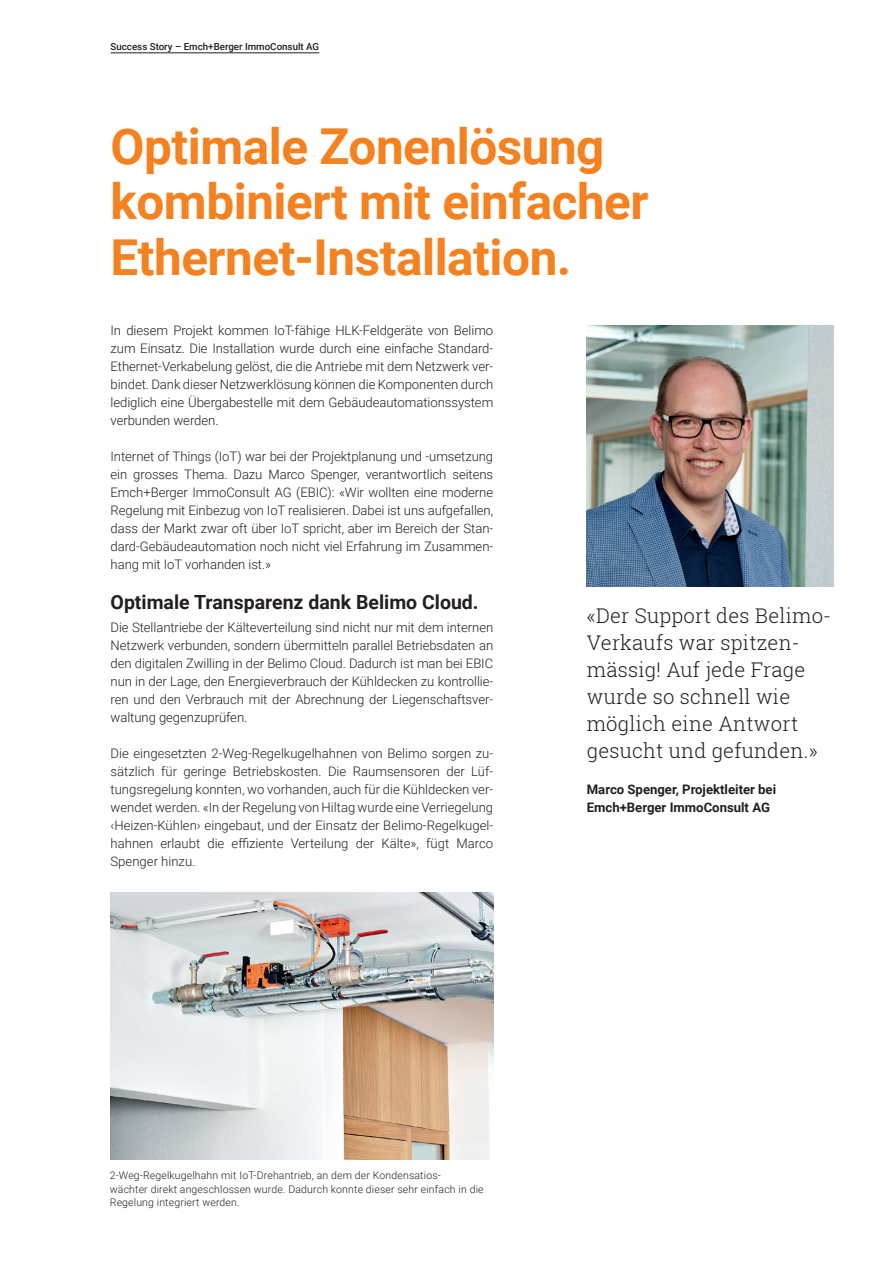
<style>
.page{position:relative;width:893px;height:1263px;background:#fff}
.page>*{position:absolute;margin:0;border:0;box-sizing:border-box;transform-origin:0 0}
.t1{font:700 49.5px/55.5px "Roboto";letter-spacing:-.01em;color:#f58220}
.t2{font:300 20.25px/27px "Roboto Slab";letter-spacing:.01em;color:#231f20}
.t3{font:700 19.5px "Roboto";color:#231f20}
.t4{font:300 13.2px/18px "Roboto";letter-spacing:-.005em;color:#231f20;text-align:justify}
.t5{font:700 13.2px/18px "Roboto";color:#231f20}
.t6{font:300 10.5px/13.5px "Roboto";letter-spacing:.015em;color:#231f20}
.t7{font:500 9.75px "Roboto";color:#231f20}
</style>
<div class="page">
<hr style="left:111px;top:53px;width:208px;height:1px;background:#231f20">
<img style="left:587px;top:326px;width:246px;height:261px">
<img style="left:111px;top:893px;width:382px;height:267px">
<p class="t7" style="left:111px;top:40px;width:210px">Success Story – Emch+Berger ImmoConsult AG</p>
<h1 class="t1" style="left:111px;top:116px;width:540px">Optimale Zonenlösung kombiniert mit einfacher<br>Ethernet-Installation.</h1>
<p class="t4" style="left:111px;top:320px;width:384px">In diesem Projekt kommen IoT-fähige HLK-Feldgeräte von Belimo zum Einsatz. Die Installation wurde durch eine einfache Standard-Ethernet-Verkabelung gelöst, die die Antriebe mit dem Netzwerk ver&shy;bindet. Dank dieser Netzwerklösung können die Komponenten durch lediglich eine Übergabestelle mit dem Gebäudeautomationssystem verbunden werden.</p>
<p class="t4" style="left:111px;top:446px;width:384px">Internet of Things (IoT) war bei der Projektplanung und -umsetzung ein grosses Thema. Dazu Marco Spenger, verantwortlich seitens Emch+Berger ImmoConsult AG (EBIC): «Wir wollten eine moderne Regelung mit Einbezug von IoT realisieren. Dabei ist uns aufgefallen, dass der Markt zwar oft über IoT spricht, aber im Bereich der Stan&shy;dard-Gebäudeautomation noch nicht viel Erfahrung im Zusammen&shy;hang mit IoT vorhanden ist.»</p>
<h3 class="t3" style="left:111px;top:588px;width:370px">Optimale Transparenz dank Belimo Cloud.</h3>
<p class="t4" style="left:111px;top:617px;width:384px">Die Stellantriebe der Kälteverteilung sind nicht nur mit dem internen Netzwerk verbunden, sondern übermitteln parallel Betriebsdaten an den digitalen Zwilling in der Belimo Cloud. Dadurch ist man bei EBIC nun in der Lage, den Energieverbrauch der Kühldecken zu kontrollie&shy;ren und den Verbrauch mit der Abrechnung der Liegenschaftsver&shy;waltung gegenzuprüfen.</p>
<p class="t4" style="left:111px;top:743px;width:384px">Die eingesetzten 2-Weg-Regelkugelhahnen von Belimo sorgen zu&shy;sätzlich für geringe Betriebskosten. Die Raumsensoren der Lüf&shy;tungsregelung konnten, wo vorhanden, auch für die Kühldecken ver&shy;wendet werden. «In der Regelung von Hiltag wurde eine Verriegelung ‹Heizen-Kühlen› eingebaut, und der Einsatz der Belimo-Regelkugel&shy;hahnen erlaubt die effiziente Verteilung der Kälte», fügt Marco Spenger hinzu.</p>
<h2 class="t2" style="left:587px;top:601px;width:246px">«Der Support des Belimo-<br>Verkaufs war spitzen&shy;mässig! Auf jede Frage wurde so schnell wie möglich eine Antwort gesucht und gefunden.»</h2>
<p class="t5" style="left:587px;top:779px;width:191px">Marco Spenger, Projektleiter bei<br>Emch+Berger ImmoConsult AG</p>
<p class="t6" style="left:110px;top:1168px;width:375px">2-Weg-Regelkugelhahn mit IoT-Drehantrieb, an dem der Kondensatios-<br>wächter direkt angeschlossen wurde. Dadurch konnte dieser sehr einfach in die<br>Regelung integriert werden.</p>
</div>
